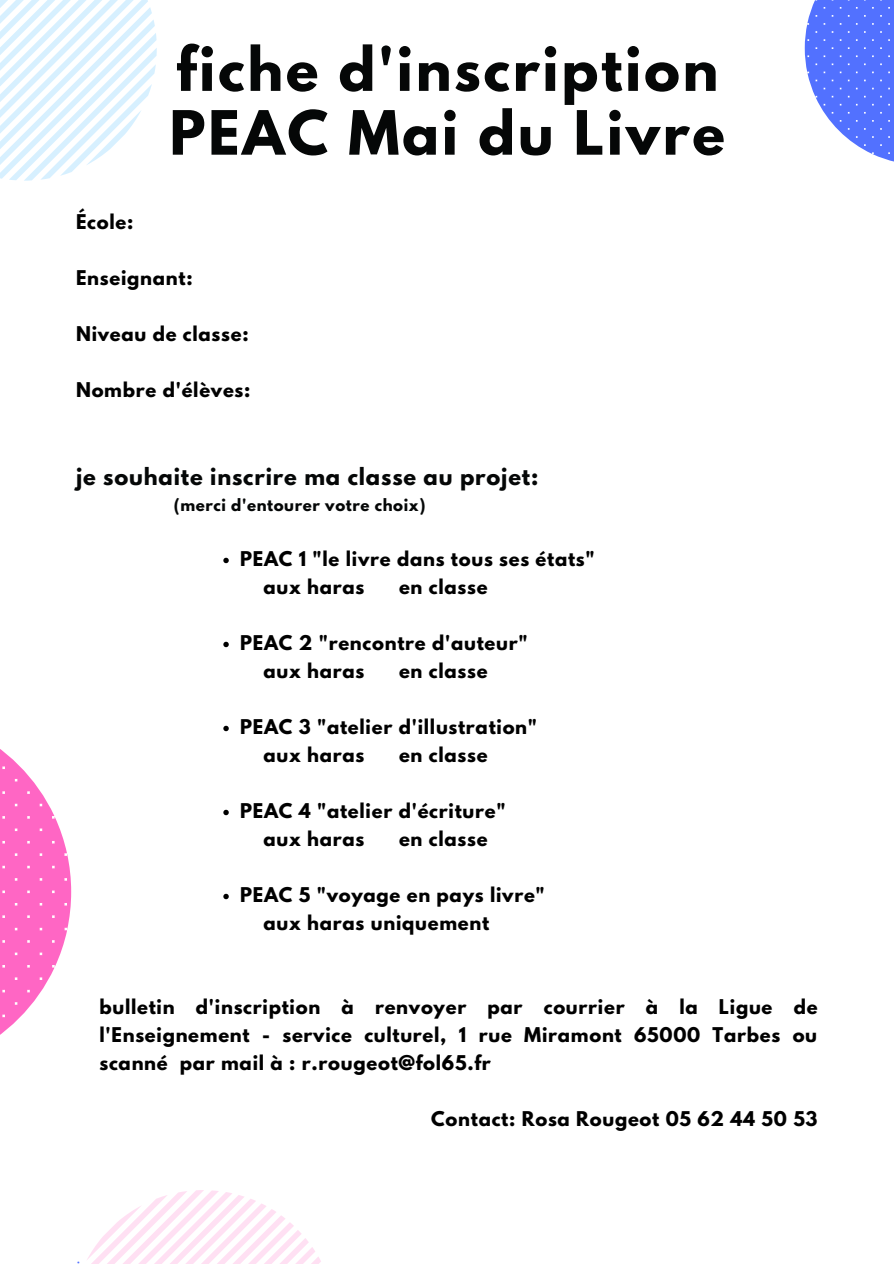
<style>
.page{position:relative;width:894px;height:1264px;background:#fff}
.page>*{position:absolute;margin:0;border:0;box-sizing:border-box;transform-origin:0 0}
.t1{font:700 54px/63.8px "League Spartan";letter-spacing:.05em;color:#050707}
.t2{font:700 21px "League Spartan";letter-spacing:.04em;color:#050707}
.t3{font:700 18px/28px "League Spartan";letter-spacing:.04em;color:#000}
.t4{font:18px "Gidole";color:#5271ff}
.t5{font:700 15px "League Spartan";letter-spacing:.04em;color:#050707}
</style>
<div class="page">
<svg style="left:0;top:0;width:157px;height:181px"></svg>
<svg style="left:0;top:749px;width:71px;height:286px"></svg>
<svg style="left:87px;top:1190px;width:234px;height:73px"></svg>
<svg style="left:804px;top:0;width:89px;height:162px"></svg>
<svg style="left:223px;top:557px;width:6px;height:6px"></svg>
<svg style="left:223px;top:641px;width:6px;height:6px"></svg>
<svg style="left:223px;top:725px;width:6px;height:6px"></svg>
<svg style="left:223px;top:809px;width:6px;height:6px"></svg>
<svg style="left:223px;top:893px;width:6px;height:6px"></svg>
<p class="t3" style="left:76px;top:210px;width:59px">École:</p>
<h1 class="t1" style="left:169px;top:44px;width:556px">fiche d'inscription<br>PEAC Mai du Livre</h1>
<p class="t3" style="left:76px;top:266px;width:118px">Enseignant:</p>
<p class="t3" style="left:76px;top:322px;width:174px">Niveau de classe:</p>
<p class="t3" style="left:76px;top:378px;width:176px">Nombre d'élèves:</p>
<p class="t2" style="left:76px;top:465px;width:463px">je souhaite inscrire ma classe au projet:</p>
<p class="t5" style="left:174px;top:497px;width:253px">(merci d'entourer votre choix)</p>
<p class="t3" style="left:263px;top:547px;width:332px;text-indent:-23px">PEAC 1 "le livre dans tous ses états" aux haras</p>
<p class="t3" style="left:399px;top:575px;width:90px">en classe</p>
<p class="t3" style="left:263px;top:631px;width:265px;text-indent:-23px">PEAC 2 "rencontre d'auteur" aux haras</p>
<p class="t3" style="left:399px;top:659px;width:90px">en classe</p>
<p class="t3" style="left:263px;top:715px;width:275px;text-indent:-23px">PEAC 3 "atelier d'illustration" aux haras</p>
<p class="t3" style="left:399px;top:743px;width:90px">en classe</p>
<p class="t3" style="left:263px;top:799px;width:243px;text-indent:-23px">PEAC 4 "atelier d'écriture" aux haras</p>
<p class="t3" style="left:399px;top:827px;width:90px">en classe</p>
<p class="t3" style="left:263px;top:883px;width:283px;text-indent:-23px">PEAC 5 "voyage en pays livre" aux haras uniquement</p>
<p class="t3" style="left:99px;top:994px;width:719px;text-align:justify">bulletin d'inscription à renvoyer par courrier à la Ligue de l'Enseignement - service culturel, 1 rue Miramont 65000 Tarbes ou scanné par mail à : r.rougeot@fol65.fr</p>
<p class="t3" style="left:431px;top:1106px;width:388px">Contact: Rosa Rougeot 05 62 44 50 53</p>
<p class="t4" style="left:76px;top:1250px;width:6px">·</p>
</div>
